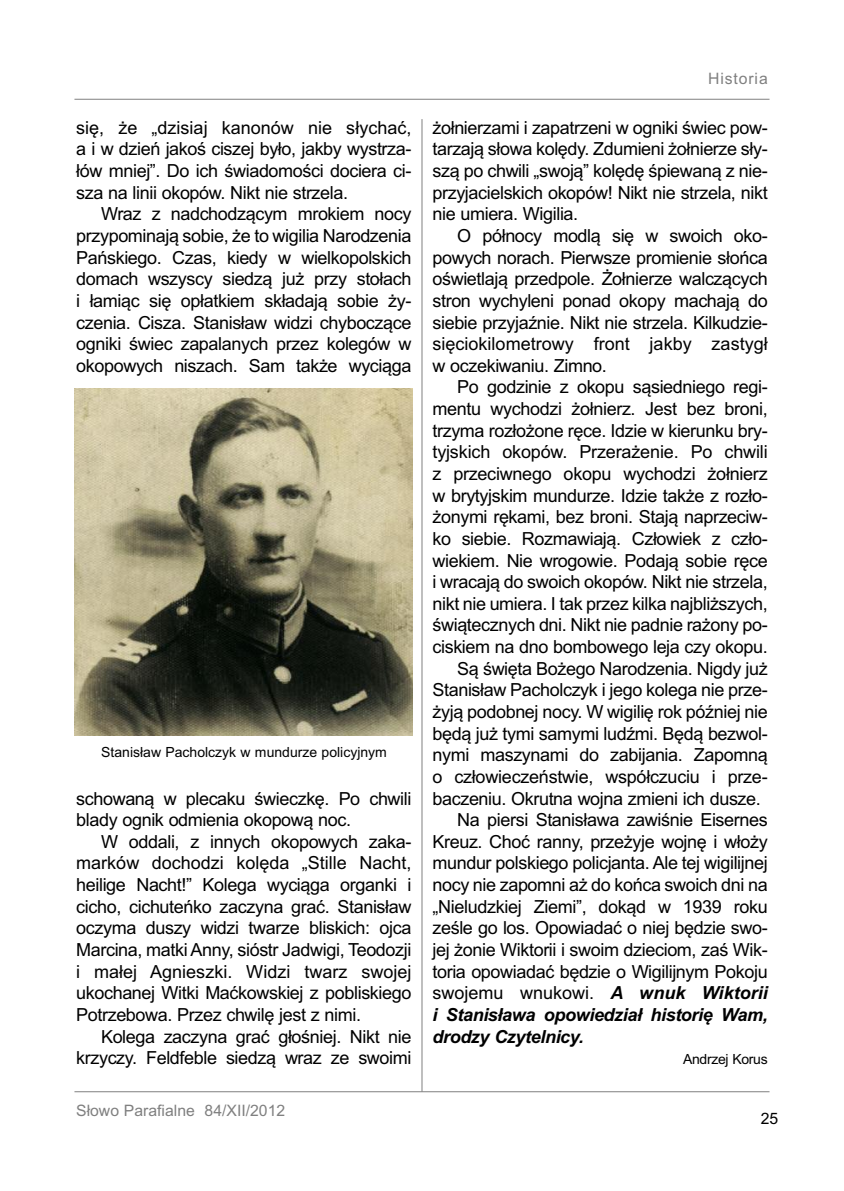
<style>
.page{position:relative;width:844px;height:1191px;background:#fff}
.page>*{position:absolute;margin:0;border:0;box-sizing:border-box;transform-origin:0 0}
.t1{font:18.03px/21.7px "Arial";letter-spacing:-.02em;color:#000;text-align:justify}
.t2{font:italic 700 18.03px "Arial";letter-spacing:-.02em;color:#000}
.t3{font:18.03px "Arial";color:#000}
.t4{font:15.75px "Arial";color:#808080}
.t5{font:15.75px "Arial";letter-spacing:.055em;color:#808080}
.t6{font:15.75px "Arial";color:#000}
.t7{font:14px "Arial";color:#000}
.t8{font:14px "Arial";letter-spacing:-.02em;color:#000}
.s1{font-weight:700;font-style:italic}
</style>
<div class="page">
<hr style="left:74px;top:1091px;width:695px;height:1px;background:#808080">
<hr style="left:74px;top:99px;width:695px;height:1px;background:#808080">
<img style="left:74px;top:388px;width:338px;height:348px">
<hr style="left:421px;top:119px;width:1px;height:972px;background:#808080">
<p class="t1" style="left:76px;top:117px;width:336px">się, że „dzisiaj kanonów nie słychać, a i w dzień jakoś ciszej było, jakby wystrza&shy;łów mniej”. Do ich świadomości dociera ci&shy;sza na linii okopów. Nikt nie strzela.</p>
<p class="t1" style="left:76px;top:203px;width:337px;text-indent:25px">Wraz z nadchodzącym mrokiem nocy przypominają sobie, że to wigilia Narodzenia Pańskiego. Czas, kiedy w wielkopolskich domach wszyscy siedzą już przy stołach i łamiąc się opłatkiem składają sobie ży&shy;czenia. Cisza. Stanisław widzi chyboczące ogniki świec zapalanych przez kolegów w okopowych niszach. Sam także wyciąga</p>
<p class="t7" style="left:101px;top:744px;width:287px">Stanisław Pacholczyk w mundurze policyjnym</p>
<p class="t1" style="left:76px;top:787px;width:337px">schowaną w plecaku świeczkę. Po chwili blady ognik odmienia okopową noc.</p>
<p class="t1" style="left:76px;top:830px;width:337px;text-indent:25px">W oddali, z innych okopowych zaka&shy;marków dochodzi kolęda „Stille Nacht, heilige Nacht!” Kolega wyciąga organki i cicho, cichuteńko zaczyna grać. Stanisław oczyma duszy widzi twarze bliskich: ojca Marcina, matki Anny, sióstr Jadwigi, Teodozji i małej Agnieszki. Widzi twarz swojej ukochanej Witki Maćkowskiej z pobliskiego Potrzebowa. Przez chwilę jest z nimi.</p>
<p class="t1" style="left:76px;top:1025px;width:336px;text-align:right">Kolega zaczyna grać głośniej. Nikt nie krzyczy. Feldfeble siedzą wraz ze swoimi</p>
<p class="t4" style="left:76px;top:1100px;width:210px">Słowo Parafialne 84/XII/2012</p>
<p class="t5" style="left:708px;top:70px;width:61px">Historia</p>
<p class="t1" style="left:432px;top:117px;width:337px">żołnierzami i zapatrzeni w ogniki świec pow&shy;tarzają słowa kolędy. Zdumieni żołnierze sły&shy;szą po chwili „swoją” kolędę śpiewaną z nie&shy;przyjacielskich okopów! Nikt nie strzela, nikt nie umiera. Wigilia.</p>
<p class="t1" style="left:432px;top:225px;width:337px;text-indent:25px">O północy modlą się w swoich oko&shy;powych norach. Pierwsze promienie słońca oświetlają przedpole. Żołnierze walczących stron wychyleni ponad okopy machają do siebie przyjaźnie. Nikt nie strzela. Kilkudzie&shy;sięciokilometrowy front jakby zastygł w oczekiwaniu. Zimno.</p>
<p class="t1" style="left:457px;top:376px;width:312px">Po godzinie z okopu sąsiedniego regi-</p>
<p class="t1" style="left:432px;top:398px;width:337px">mentu wychodzi żołnierz. Jest bez broni,</p>
<p class="t1" style="left:432px;top:419px;width:336px">trzyma rozłożone ręce. Idzie w kierunku bry-</p>
<p class="t1" style="left:432px;top:441px;width:336px">tyjskich okopów. Przerażenie. Po chwili</p>
<p class="t1" style="left:432px;top:463px;width:336px">z przeciwnego okopu wychodzi żołnierz</p>
<p class="t1" style="left:432px;top:484px;width:337px">w brytyjskim mundurze. Idzie także z rozło-</p>
<p class="t1" style="left:432px;top:506px;width:337px">żonymi rękami, bez broni. Stają naprzeciw-</p>
<p class="t1" style="left:432px;top:528px;width:337px">ko siebie. Rozmawiają. Człowiek z czło-</p>
<p class="t1" style="left:432px;top:549px;width:337px">wiekiem. Nie wrogowie. Podają sobie ręce</p>
<p class="t1" style="left:432px;top:571px;width:337px">i wracają do swoich okopów. Nikt nie strzela,</p>
<p class="t1" style="left:432px;top:593px;width:336px">nikt nie umiera. I tak przez kilka najbliższych,</p>
<p class="t1" style="left:432px;top:614px;width:336px">świątecznych dni. Nikt nie padnie rażony po-</p>
<p class="t1" style="left:432px;top:636px;width:336px">ciskiem na dno bombowego leja czy okopu.</p>
<p class="t1" style="left:457px;top:657px;width:312px">Są święta Bożego Narodzenia. Nigdy już</p>
<p class="t1" style="left:432px;top:679px;width:337px">Stanisław Pacholczyk i jego kolega nie prze-</p>
<p class="t1" style="left:432px;top:701px;width:336px">żyją podobnej nocy. W wigilię rok później nie</p>
<p class="t1" style="left:432px;top:722px;width:336px">będą już tymi samymi ludźmi. Będą bezwol-</p>
<p class="t1" style="left:432px;top:744px;width:336px">nymi maszynami do zabijania. Zapomną</p>
<p class="t1" style="left:432px;top:766px;width:336px">o człowieczeństwie, współczuciu i prze-</p>
<p class="t1" style="left:432px;top:787px;width:330px">baczeniu. Okrutna wojna zmieni ich dusze.</p>
<p class="t1" style="left:457px;top:809px;width:312px">Na piersi Stanisława zawiśnie Eisernes</p>
<p class="t1" style="left:432px;top:830px;width:336px">Kreuz. Choć ranny, przeżyje wojnę i włoży</p>
<p class="t1" style="left:432px;top:852px;width:337px">mundur polskiego policjanta. Ale tej wigilijnej</p>
<p class="t1" style="left:432px;top:874px;width:336px">nocy nie zapomni aż do końca swoich dni na</p>
<p class="t1" style="left:432px;top:895px;width:337px">„Nieludzkiej Ziemi”, dokąd w 1939 roku</p>
<p class="t1" style="left:432px;top:917px;width:336px">ześle go los. Opowiadać o niej będzie swo-</p>
<p class="t1" style="left:432px;top:939px;width:337px">jej żonie Wiktorii i swoim dzieciom, zaś Wik-</p>
<p class="t1" style="left:432px;top:960px;width:337px">toria opowiadać będzie o Wigilijnym Pokoju</p>
<p class="t3" style="left:432px;top:982px;width:337px">swojemu wnukowi. <span class="s1">A wnuk Wiktorii</span></p>
<p class="t2" style="left:432px;top:1004px;width:337px">i Stanisława opowiedział historię Wam,</p>
<p class="t2" style="left:432px;top:1025px;width:153px">drodzy Czytelnicy.</p>
<p class="t8" style="left:683px;top:1051px;width:86px">Andrzej Korus</p>
<p class="t6" style="left:760px;top:1109px;width:19px">25</p>
</div>
